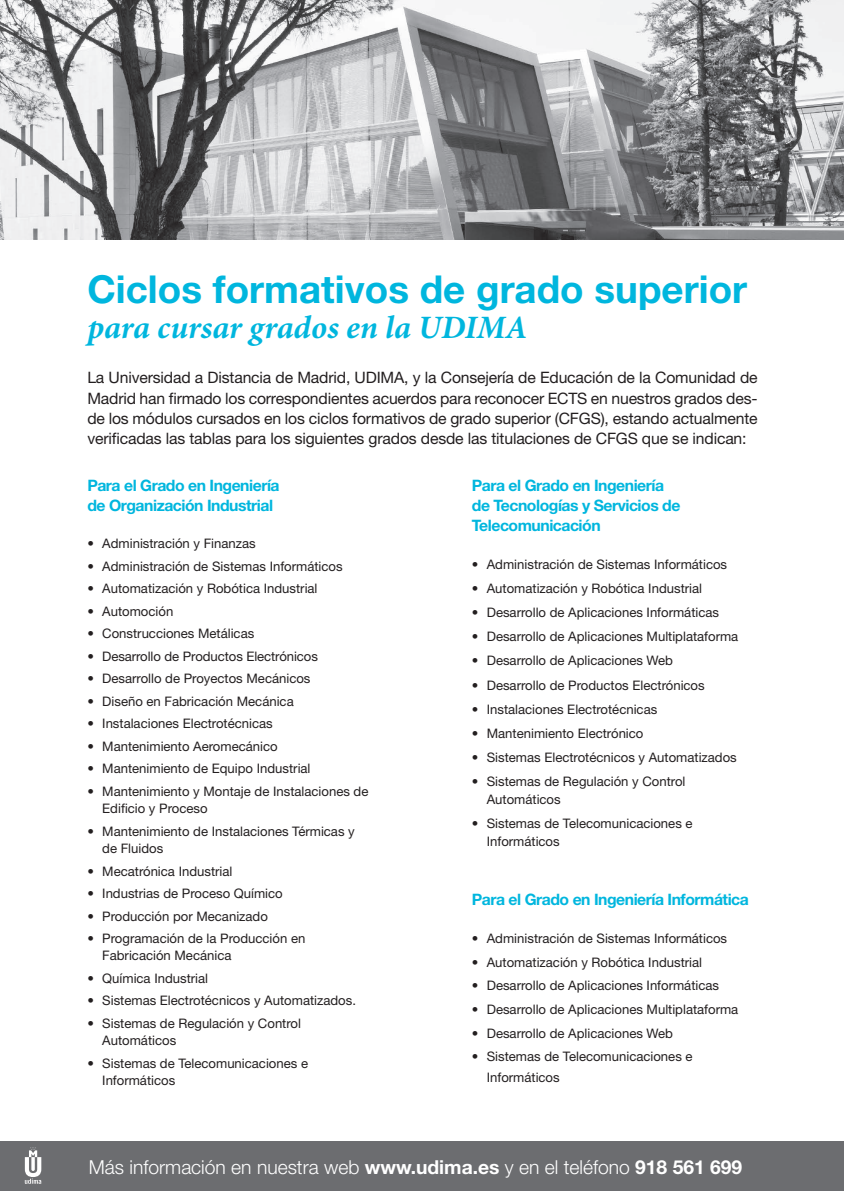
<style>
.page{position:relative;width:844px;height:1191px;background:#fff}
.page>*{position:absolute;margin:0;border:0;box-sizing:border-box;transform-origin:0 0}
.t1{font:700 38.5px "Helvetica Neue LT Std";color:#00b6de}
.t2{font:italic 700 32.55px "Minion Pro";color:#00b6de}
.t3{font:300 19.25px "Helvetica Neue LT Std";color:#fff}
.texto_general_Copy{font:15.75px/20.1px "Helvetica Neue LT Std";letter-spacing:-.01em;color:#231f20;text-align:justify}
.TITULO_azul{font:700 15.75px/20.1px "Helvetica Neue LT Std";letter-spacing:-.03em;color:#00b6de}
.texto_general_Copy-2{font:13.12px/17.5px "Helvetica Neue LT Std";color:#231f20}
.s1{font-weight:700}
</style>
<div class="page">
<img style="left:0;top:0;width:843px;height:240px">
<div style="left:0;top:1141px;width:843px;height:50px;background:#6c6d70"></div>
<svg style="left:25px;top:1147px;width:16px;height:36px"></svg>
<p class="t1" style="left:87px;top:266px;width:661px">Ciclos formativos de grado superior</p>
<p class="t2" style="left:87px;top:305px;width:441px">para cursar grados en la UDIMA</p>
<p class="texto_general_Copy" style="left:87px;top:367px;width:671px">La Universidad a Distancia de Madrid, UDIMA, y la Consejería de Educación de la Comunidad de Madrid han firmado los correspondientes acuerdos para reconocer ECTS en nuestros grados des&shy;de los módulos cursados en los ciclos formativos de grado superior (CFGS), estando actualmente verificadas las tablas para los siguientes grados desde las titulaciones de CFGS que se indican:</p>
<p class="TITULO_azul" style="left:87px;top:475px;width:194px">Para el Grado en Ingeniería de Organización Industrial</p>
<p class="texto_general_Copy-2" style="left:87px;top:535px;width:170px">• Administración y Finanzas</p>
<p class="texto_general_Copy-2" style="left:87px;top:557px;width:257px">• Administración de Sistemas Informáticos</p>
<p class="texto_general_Copy-2" style="left:87px;top:580px;width:232px">• Automatización y Robótica Industrial</p>
<p class="texto_general_Copy-2" style="left:87px;top:602px;width:87px">• Automoción</p>
<p class="texto_general_Copy-2" style="left:87px;top:624px;width:168px">• Construcciones Metálicas</p>
<p class="texto_general_Copy-2" style="left:87px;top:647px;width:232px">• Desarrollo de Productos Electrónicos</p>
<p class="texto_general_Copy-2" style="left:87px;top:669px;width:224px">• Desarrollo de Proyectos Mecánicos</p>
<p class="texto_general_Copy-2" style="left:87px;top:692px;width:208px">• Diseño en Fabricación Mecánica</p>
<p class="texto_general_Copy-2" style="left:87px;top:714px;width:187px">• Instalaciones Electrotécnicas</p>
<p class="texto_general_Copy-2" style="left:87px;top:737px;width:192px">• Mantenimiento Aeromecánico</p>
<p class="texto_general_Copy-2" style="left:87px;top:759px;width:225px">• Mantenimiento de Equipo Industrial</p>
<p class="texto_general_Copy-2" style="left:102px;top:782px;width:267px;text-indent:-15px">• Mantenimiento y Montaje de Instalaciones de<br>Edificio y Proceso</p>
<p class="texto_general_Copy-2" style="left:102px;top:822px;width:254px;text-indent:-15px">• Mantenimiento de Instalaciones Térmicas y de Fluidos</p>
<p class="texto_general_Copy-2" style="left:87px;top:862px;width:146px">• Mecatrónica Industrial</p>
<p class="texto_general_Copy-2" style="left:87px;top:884px;width:197px">• Industrias de Proceso Químico</p>
<p class="texto_general_Copy-2" style="left:87px;top:907px;width:182px">• Producción por Mecanizado</p>
<p class="texto_general_Copy-2" style="left:102px;top:929px;width:204px;text-indent:-15px">• Programación de la Producción en<br>Fabricación Mecánica</p>
<p class="texto_general_Copy-2" style="left:87px;top:969px;width:122px">• Química Industrial</p>
<p class="texto_general_Copy-2" style="left:87px;top:991px;width:270px">• Sistemas Electrotécnicos y Automatizados.</p>
<p class="texto_general_Copy-2" style="left:102px;top:1014px;width:200px;text-indent:-15px">• Sistemas de Regulación y Control<br>Automáticos</p>
<p class="texto_general_Copy-2" style="left:102px;top:1054px;width:207px;text-indent:-15px">• Sistemas de Telecomunicaciones e<br>Informáticos</p>
<p class="TITULO_azul" style="left:472px;top:475px;width:210px">Para el Grado en Ingeniería de Tecnologías y Servicios de<br>Telecomunicación</p>
<p class="texto_general_Copy-2" style="left:472px;top:555px;width:257px">• Administración de Sistemas Informáticos</p>
<p class="texto_general_Copy-2" style="left:472px;top:579px;width:232px">• Automatización y Robótica Industrial</p>
<p class="texto_general_Copy-2" style="left:472px;top:603px;width:249px">• Desarrollo de Aplicaciones Informáticas</p>
<p class="texto_general_Copy-2" style="left:472px;top:627px;width:268px">• Desarrollo de Aplicaciones Multiplataforma</p>
<p class="texto_general_Copy-2" style="left:472px;top:652px;width:202px">• Desarrollo de Aplicaciones Web</p>
<p class="texto_general_Copy-2" style="left:472px;top:676px;width:234px">• Desarrollo de Productos Electrónicos</p>
<p class="texto_general_Copy-2" style="left:472px;top:700px;width:187px">• Instalaciones Electrotécnicas</p>
<p class="texto_general_Copy-2" style="left:472px;top:724px;width:173px">• Mantenimiento Electrónico</p>
<p class="texto_general_Copy-2" style="left:472px;top:748px;width:266px">• Sistemas Electrotécnicos y Automatizados</p>
<p class="texto_general_Copy-2" style="left:486px;top:773px;width:200px;text-indent:-15px">• Sistemas de Regulación y Control<br>Automáticos</p>
<p class="texto_general_Copy-2" style="left:486px;top:814px;width:207px;text-indent:-15px">• Sistemas de Telecomunicaciones e<br>Informáticos</p>
<p class="TITULO_azul" style="left:472px;top:889px;width:278px">Para el Grado en Ingeniería Informática</p>
<p class="texto_general_Copy-2" style="left:472px;top:929px;width:257px">• Administración de Sistemas Informáticos</p>
<p class="texto_general_Copy-2" style="left:472px;top:953px;width:232px">• Automatización y Robótica Industrial</p>
<p class="texto_general_Copy-2" style="left:472px;top:976px;width:249px">• Desarrollo de Aplicaciones Informáticas</p>
<p class="texto_general_Copy-2" style="left:472px;top:1000px;width:268px">• Desarrollo de Aplicaciones Multiplataforma</p>
<p class="texto_general_Copy-2" style="left:472px;top:1024px;width:202px">• Desarrollo de Aplicaciones Web</p>
<p class="texto_general_Copy-2" style="left:486px;top:1046px;width:207px;line-height:20.1px;text-indent:-15px">• Sistemas de Telecomunicaciones e<br>Informáticos</p>
<p class="t3" style="left:89px;top:1155px;width:654px">Más información en nuestra web <span class="s1">www.udima.es</span> y en el teléfono <span class="s1">918 561 699</span></p>
</div>
